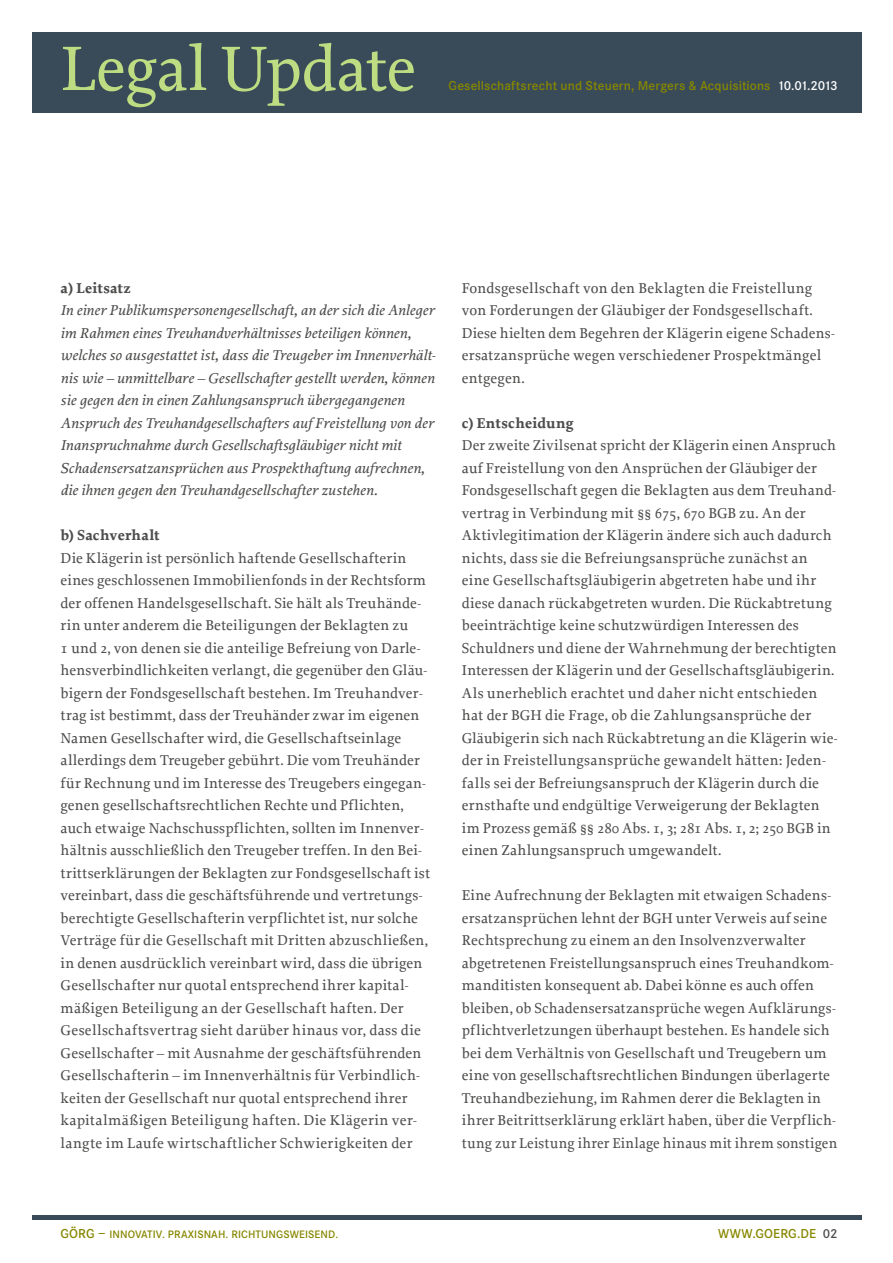
<style>
.page{position:relative;width:893px;height:1263px;background:#fff}
.page>*{position:absolute;margin:0;border:0;box-sizing:border-box;transform-origin:0 0}
.t1{font:500 66px "Proforma";letter-spacing:-.015em;color:#bedc82}
.t2{font:500 15px/22.5px "Proforma";letter-spacing:.01em;color:#4d4d4c}
.t3{font:italic 500 15px/22.5px "Proforma";letter-spacing:.005em;color:#4d4d4c}
.t4{font:700 15px "Proforma";letter-spacing:.015em;color:#4d4d4c}
.t5{font:600 13.5px "Corporate S";letter-spacing:.005em;color:#878700}
.t6{font:600 11.25px "Corporate S";letter-spacing:.01em;color:#878700}
.s1{color:#fff}
.s2{font-size:13.5px}
.s3{color:#4d4d4c}
</style>
<div class="page">
<div style="left:32px;top:1215px;width:829px;height:5px;background:#394b58"></div>
<div style="left:32px;top:32px;width:829px;height:80px;background:#394b58"></div>
<h1 class="t1" style="left:61px;top:28px;width:357px">Legal Update</h1>
<p class="t5" style="left:449px;top:78px;width:391px">Gesellschaftsrecht und Steuern, Mergers &amp; Acquisitions <span class="s1">10.01.2013</span></p>
<p class="t4" style="left:61px;top:278px;width:72px">a) Leitsatz</p>
<p class="t3" style="left:61px;top:298px;width:376px">In einer Publikumspersonengesellschaft, an der sich die Anleger im Rahmen eines Treuhandverhältnisses beteiligen können, welches so ausgestattet ist, dass die Treugeber im Innenverhält&shy;nis wie – unmittelbare – Gesellschafter gestellt werden, können sie gegen den in einen Zahlungsanspruch übergegangenen Anspruch des Treuhandgesellschafters auf Freistellung von der Inanspruchnahme durch Gesellschaftsgläubiger nicht mit Schadensersatzansprüchen aus Prospekthaftung aufrechnen, die ihnen gegen den Treuhandgesellschafter zustehen.</p>
<p class="t4" style="left:61px;top:526px;width:101px">b) Sachverhalt</p>
<p class="t2" style="left:61px;top:546px;width:371px">Die Klägerin ist persönlich haftende Gesellschafterin eines geschlossenen Immobilienfonds in der Rechtsform der offenen Handelsgesellschaft. Sie hält als Treuhände&shy;rin unter anderem die Beteiligungen der Beklagten zu<br>1 und 2, von denen sie die anteilige Befreiung von Darle&shy;hensverbindlichkeiten verlangt, die gegenüber den Gläu&shy;bigern der Fondsgesellschaft bestehen. Im Treuhandver&shy;trag ist bestimmt, dass der Treuhänder zwar im eigenen Namen Gesellschafter wird, die Gesellschaftseinlage allerdings dem Treugeber gebührt. Die vom Treuhänder für Rechnung und im Interesse des Treugebers eingegan&shy;genen gesellschaftsrechtlichen Rechte und Pflichten, auch etwaige Nachschusspflichten, sollten im Innenver&shy;hältnis ausschließlich den Treugeber treffen. In den Bei&shy;trittserklärungen der Beklagten zur Fondsgesellschaft ist vereinbart, dass die geschäftsführende und vertretungs&shy;berechtigte Gesellschafterin verpflichtet ist, nur solche Verträge für die Gesellschaft mit Dritten abzuschließen, in denen ausdrücklich vereinbart wird, dass die übrigen Gesellschafter nur quotal entsprechend ihrer kapital&shy;mäßigen Beteiligung an der Gesellschaft haften. Der Gesellschaftsvertrag sieht darüber hinaus vor, dass die Gesellschafter – mit Ausnahme der geschäftsführenden Gesellschafterin – im Innenverhältnis für Verbindlich&shy;keiten der Gesellschaft nur quotal entsprechend ihrer kapitalmäßigen Beteiligung haften. Die Klägerin ver&shy;langte im Laufe wirtschaftlicher Schwierigkeiten der</p>
<p class="t2" style="left:462px;top:276px;width:374px">Fondsgesellschaft von den Beklagten die Freistellung von Forderungen der Gläubiger der Fondsgesellschaft.<br>Diese hielten dem Begehren der Klägerin eigene Schadens&shy;ersatzansprüche wegen verschiedener Prospektmängel entgegen.</p>
<p class="t4" style="left:462px;top:413px;width:113px">c) Entscheidung</p>
<p class="t2" style="left:462px;top:434px;width:377px">Der zweite Zivilsenat spricht der Klägerin einen Anspruch auf Freistellung von den Ansprüchen der Gläubiger der Fondsgesellschaft gegen die Beklagten aus dem Treuhand&shy;vertrag in Verbindung mit §§ 675, 670 BGB zu. An der Aktivlegitimation der Klägerin ändere sich auch dadurch nichts, dass sie die Befreiungsansprüche zunächst an eine Gesellschaftsgläubigerin abgetreten habe und ihr diese danach rückabgetreten wurden. Die Rückabtretung beeinträchtige keine schutzwürdigen Interessen des Schuldners und diene der Wahrnehmung der berechtigten Interessen der Klägerin und der Gesellschaftsgläubigerin.<br>Als unerheblich erachtet und daher nicht entschieden hat der BGH die Frage, ob die Zahlungsansprüche der Gläubigerin sich nach Rückabtretung an die Klägerin wie&shy;der in Freistellungsansprüche gewandelt hätten: Jeden&shy;falls sei der Befreiungsanspruch der Klägerin durch die ernsthafte und endgültige Verweigerung der Beklagten im Prozess gemäß §§ 280 Abs. 1, 3; 281 Abs. 1, 2; 250 BGB in einen Zahlungsanspruch umgewandelt.</p>
<p class="t2" style="left:462px;top:884px;width:377px">Eine Aufrechnung der Beklagten mit etwaigen Schadens&shy;ersatzansprüchen lehnt der BGH unter Verweis auf seine Rechtsprechung zu einem an den Insolvenzverwalter abgetretenen Freistellungsanspruch eines Treuhandkom&shy;manditisten konsequent ab. Dabei könne es auch offen bleiben, ob Schadensersatzansprüche wegen Aufklärungs&shy;pflichtverletzungen überhaupt bestehen. Es handele sich bei dem Verhältnis von Gesellschaft und Treugebern um eine von gesellschaftsrechtlichen Bindungen überlagerte Treuhandbeziehung, im Rahmen derer die Beklagten in ihrer Beitrittserklärung erklärt haben, über die Verpflich&shy;tung zur Leistung ihrer Einlage hinaus mit ihrem sonstigen</p>
<p class="t6" style="left:61px;top:1227px;width:279px"><span class="s2">GÖRG –</span> INNOVATIV. PRAXISNAH. RICHTUNGSWEISEND.</p>
<p class="t5" style="left:718px;top:1225px;width:13px">www</p>
<p class="t5" style="left:752px;top:1225px;width:87px">.goerg.de <span class="s3">02</span></p>
</div>
